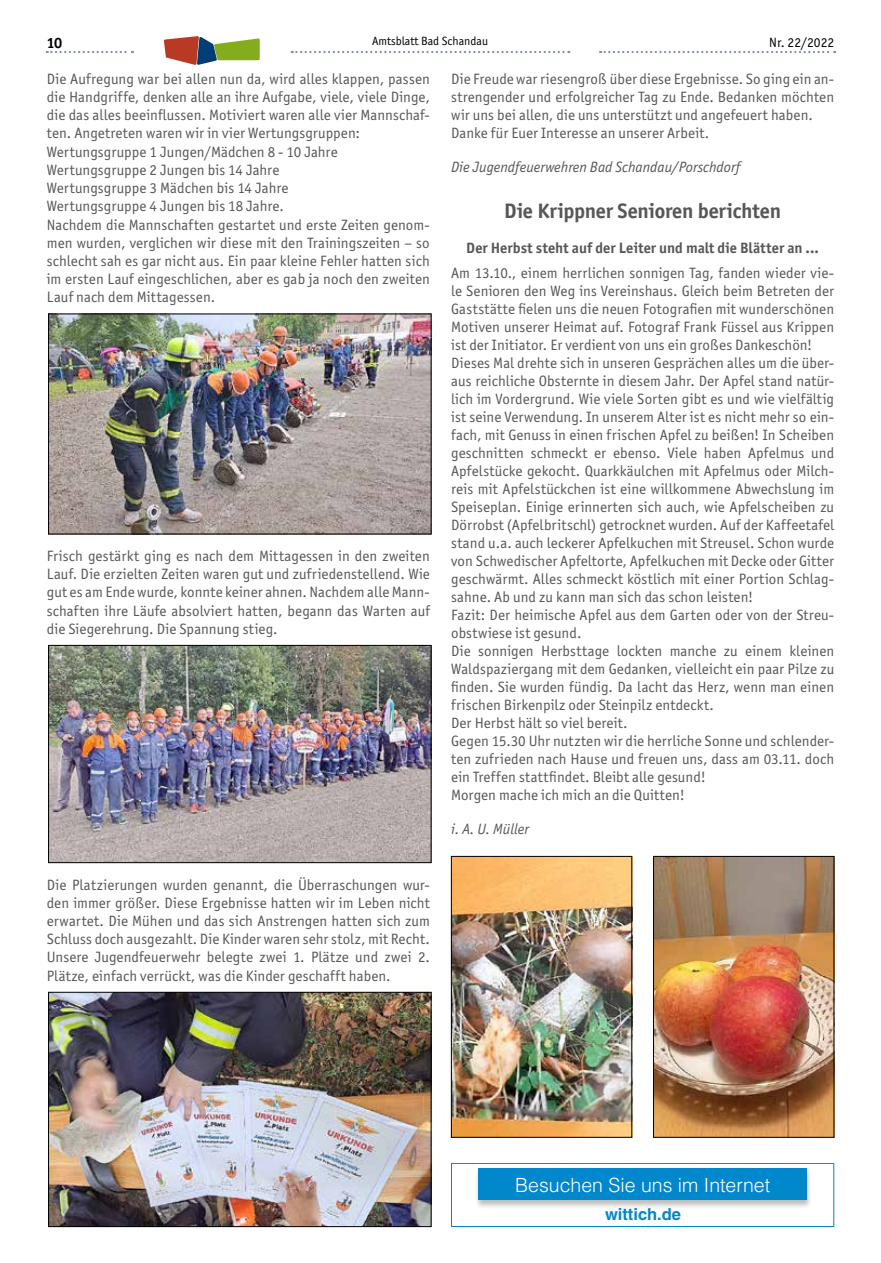
<style>
.page{position:relative;width:881px;height:1263px;background:#fff}
.page>*{position:absolute;margin:0;border:0;box-sizing:border-box;transform-origin:0 0}
.t1{font:700 21px "Officina San ITC";letter-spacing:-.01em;color:#575756}
.t2{font:300 19.5px "Helvetica LT";color:#fff}
.t3{font:700 16.5px "Helvetica LT";color:#0087cc}
.t4{font:15px/18px "Officina San ITC";letter-spacing:.01em;color:#575756}
.t5{font:italic 15px "Officina San ITC";color:#575756}
.t6{font:700 15px "Officina San ITC";color:#575756}
.t7{font:700 15px "Officina San ITC";color:#000}
.t8{font:13.5px "Officina San ITC";color:#000}
.t9{font:12px "Officina San ITC";color:#000}
</style>
<div class="page">
<svg style="left:291px;top:51px;width:278px;height:2px"></svg>
<svg style="left:47px;top:51px;width:86px;height:2px"></svg>
<svg style="left:600px;top:51px;width:234px;height:2px"></svg>
<svg style="left:164px;top:36px;width:95px;height:29px"></svg>
<img style="left:50px;top:316px;width:379px;height:216px">
<img style="left:50px;top:647px;width:379px;height:214px">
<div style="left:48px;top:645px;width:383px;height:218px;border:1px solid #000"></div>
<img style="left:50px;top:994px;width:379px;height:231px">
<div style="left:48px;top:992px;width:383px;height:235px;border:1px solid #000"></div>
<img style="left:453px;top:858px;width:176px;height:277px">
<div style="left:451px;top:856px;width:180px;height:281px;border:1px solid #000"></div>
<img style="left:655px;top:858px;width:176px;height:277px">
<div style="left:653px;top:856px;width:180px;height:281px;border:1px solid #000"></div>
<div style="left:474px;top:1168px;width:337px;height:41px;background:#000;opacity:.26"></div>
<div style="left:478px;top:1168px;width:328px;height:32px;background:#0087cc"></div>
<div style="left:451px;top:1163px;width:382px;height:64px;border:1px solid #0087cc"></div>
<p class="t7" style="left:47px;top:34px;width:17px">10</p>
<p class="t9" style="left:372px;top:34px;width:117px">Amtsblatt Bad Schandau</p>
<p class="t8" style="left:769px;top:34px;width:66px">Nr. 22/2022</p>
<p class="t4" style="left:451px;top:70px;width:384px">Die Freude war riesengroß über diese Ergebnisse. So ging ein an&shy;strengender und erfolgreicher Tag zu Ende. Bedanken möchten wir uns bei allen, die uns unterstützt und angefeuert haben.<br>Danke für Euer Interesse an unserer Arbeit.</p>
<p class="t5" style="left:451px;top:159px;width:290px">Die Jugendfeuerwehren Bad Schandau/Porschdorf</p>
<h1 class="t1" style="left:504px;top:198px;width:278px">Die Krippner Senioren berichten</h1>
<p class="t6" style="left:466px;top:239px;width:354px">Der Herbst steht auf der Leiter und malt die Blätter an ...</p>
<p class="t4" style="left:451px;top:264px;width:384px">Am 13.10., einem herrlichen sonnigen Tag, fanden wieder vie&shy;le Senioren den Weg ins Vereinshaus. Gleich beim Betreten der Gaststätte fielen uns die neuen Fotografien mit wunderschönen Motiven unserer Heimat auf. Fotograf Frank Füssel aus Krippen ist der Initiator. Er verdient von uns ein großes Dankeschön!<br>Dieses Mal drehte sich in unseren Gesprächen alles um die über&shy;aus reichliche Obsternte in diesem Jahr. Der Apfel stand natür&shy;lich im Vordergrund. Wie viele Sorten gibt es und wie vielfältig ist seine Verwendung. In unserem Alter ist es nicht mehr so ein&shy;fach, mit Genuss in einen frischen Apfel zu beißen! In Scheiben geschnitten schmeckt er ebenso. Viele haben Apfelmus und Apfelstücke gekocht. Quarkkäulchen mit Apfelmus oder Milch&shy;reis mit Apfelstückchen ist eine willkommene Abwechslung im Speiseplan. Einige erinnerten sich auch, wie Apfelscheiben zu Dörrobst (Apfelbritschl) getrocknet wurden. Auf der Kaffeetafel stand u.a. auch leckerer Apfelkuchen mit Streusel. Schon wurde von Schwedischer Apfeltorte, Apfelkuchen mit Decke oder Gitter geschwärmt. Alles schmeckt köstlich mit einer Portion Schlag&shy;sahne. Ab und zu kann man sich das schon leisten!<br>Fazit: Der heimische Apfel aus dem Garten oder von der Streu&shy;obstwiese ist gesund.<br>Die sonnigen Herbsttage lockten manche zu einem kleinen Waldspaziergang mit dem Gedanken, vielleicht ein paar Pilze zu finden. Sie wurden fündig. Da lacht das Herz, wenn man einen frischen Birkenpilz oder Steinpilz entdeckt.<br>Der Herbst hält so viel bereit.<br>Gegen 15.30 Uhr nutzten wir die herrliche Sonne und schlender&shy;ten zufrieden nach Hause und freuen uns, dass am 03.11. doch ein Treffen stattfindet. Bleibt alle gesund!<br>Morgen mache ich mich an die Quitten!</p>
<p class="t5" style="left:451px;top:821px;width:79px">i. A. U. Müller</p>
<p class="t4" style="left:47px;top:70px;width:384px">Die Aufregung war bei allen nun da, wird alles klappen, passen die Handgriffe, denken alle an ihre Aufgabe, viele, viele Dinge, die das alles beeinflussen. Motiviert waren alle vier Mannschaf&shy;ten. Angetreten waren wir in vier Wertungsgruppen:<br>Wertungsgruppe 1 Jungen/Mädchen 8 - 10 Jahre Wertungsgruppe 2 Jungen bis 14 Jahre<br>Wertungsgruppe 3 Mädchen bis 14 Jahre<br>Wertungsgruppe 4 Jungen bis 18 Jahre.<br>Nachdem die Mannschaften gestartet und erste Zeiten genom&shy;men wurden, verglichen wir diese mit den Trainingszeiten – so schlecht sah es gar nicht aus. Ein paar kleine Fehler hatten sich im ersten Lauf eingeschlichen, aber es gab ja noch den zweiten Lauf nach dem Mittagessen.</p>
<p class="t4" style="left:47px;top:547px;width:384px;text-align:justify">Frisch gestärkt ging es nach dem Mittagessen in den zweiten Lauf. Die erzielten Zeiten waren gut und zufriedenstellend. Wie gut es am Ende wurde, konnte keiner ahnen. Nachdem alle Mann&shy;schaften ihre Läufe absolviert hatten, begann das Warten auf die Siegerehrung. Die Spannung stieg.</p>
<p class="t4" style="left:47px;top:875px;width:384px;text-align:justify">Die Platzierungen wurden genannt, die Überraschungen wur&shy;den immer größer. Diese Ergebnisse hatten wir im Leben nicht erwartet. Die Mühen und das sich Anstrengen hatten sich zum Schluss doch ausgezahlt. Die Kinder waren sehr stolz, mit Recht.<br>Unsere Jugendfeuerwehr belegte zwei 1. Plätze und zwei 2.<br>Plätze, einfach verrückt, was die Kinder geschafft haben.</p>
<h2 class="t2" style="left:515px;top:1173px;width:256px">Besuchen Sie uns im Internet</h2>
<p class="t3" style="left:604px;top:1204px;width:77px">wittich.de</p>
</div>
